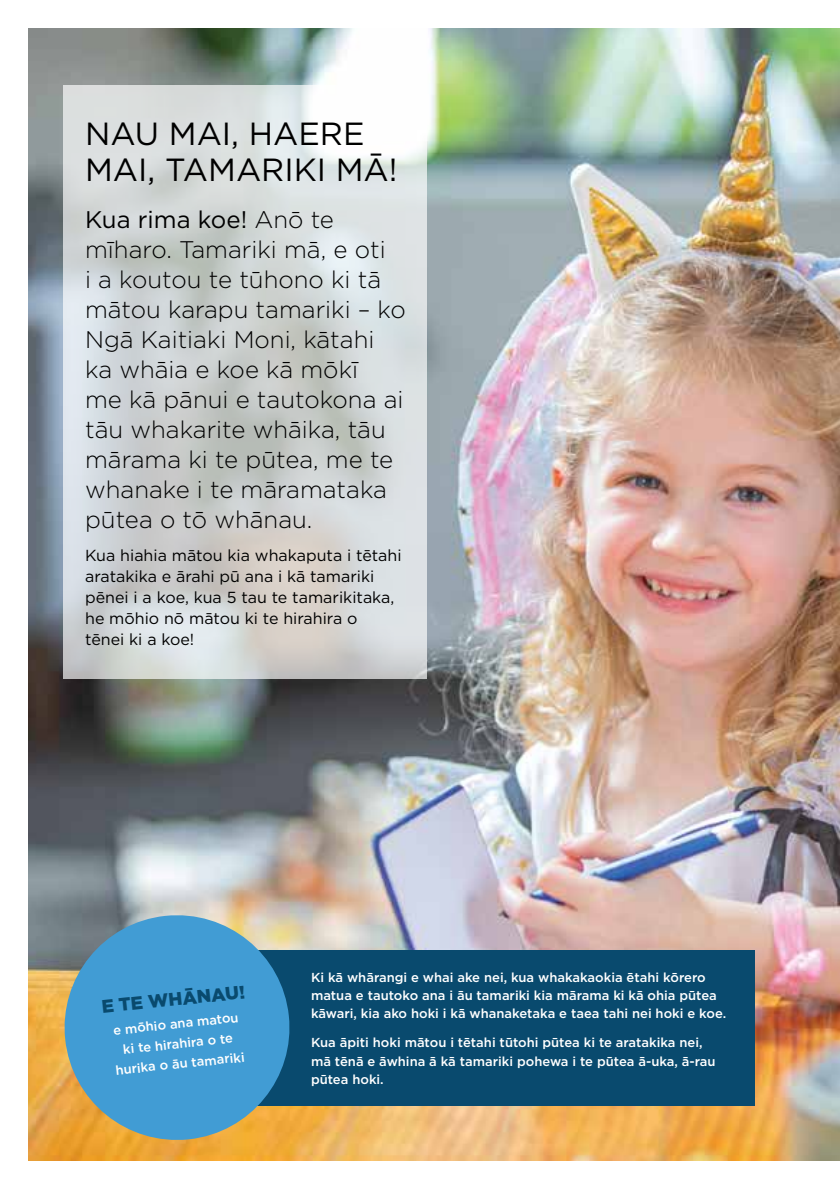
<style>
.page{position:relative;width:840px;height:1191px;background:#fff}
.page>*{position:absolute;margin:0;border:0;box-sizing:border-box;transform-origin:0 0}
.t1{font:32px/36px "Gotham";color:#000}
.t2{font:300 24px/30px "Gotham";color:#000}
.t3{font:900 18.4px "Gotham";color:#094a6e}
.t4{font:16px/21px "Gotham";color:#000}
.t5{font:500 13px/18px "Gotham";color:#fff}
.s1{font-weight:400}
</style>
<div class="page">
<img style="left:28px;top:28px;width:811px;height:1132px">
<svg style="left:63px;top:85px;width:363px;height:594px;background:#d3d7d7"></svg>
<div style="left:159px;top:949px;width:595px;height:156px;background:#094a6e"></div>
<svg style="left:59px;top:909px;width:236px;height:236px;background:#609bb5"></svg>
<h1 class="t1" style="left:85px;top:115px;width:314px">NAU MAI, HAERE<br>MAI, TAMARIKI MĀ!</h1>
<p class="t2" style="left:85px;top:204px;width:322px"><span class="s1">Kua rima koe!</span> Anō te mīharo. Tamariki mā, e oti<br>i a koutou te tūhono ki tā mātou karapu tamariki – ko<br>Ngā Kaitiaki Moni, kātahi ka whāia e koe kā mōkī<br>me kā pānui e tautokona ai tāu whakarite whāika, tāu mārama ki te pūtea, me te whanake i te māramataka pūtea o tō whānau.</p>
<p class="t4" style="left:85px;top:544px;width:318px">Kua hiahia mātou kia whakaputa i tētahi aratakika e ārahi pū ana i kā tamariki pēnei i a koe, kua 5 tau te tamarikitaka, he mōhio nō mātou ki te hirahira o<br>tēnei ki a koe!</p>
<h3 class="t3" style="left:100px;top:994px;width:145px;rotate:-6deg">E TE WHĀNAU!</h3>
<p class="t5" style="left:110px;top:1020px;width:131px;line-height:20px;text-align:center;rotate:-6deg">e mōhio ana matou ki te hirahira o te hurika o āu tamariki</p>
<p class="t5" style="left:311px;top:968px;width:416px">Ki kā whārangi e whai ake nei, kua whakakaokia ētahi kōrero matua e tautoko ana i āu tamariki kia mārama ki kā ohia pūtea kāwari, kia ako hoki i kā whanaketaka e taea tahi nei hoki e koe.</p>
<p class="t5" style="left:311px;top:1033px;width:406px">Kua āpiti hoki mātou i tētahi tūtohi pūtea ki te aratakika nei, mā tēnā e āwhina ā kā tamariki pohewa i te pūtea ā-uka, ā-rau pūtea hoki.</p>
</div>
